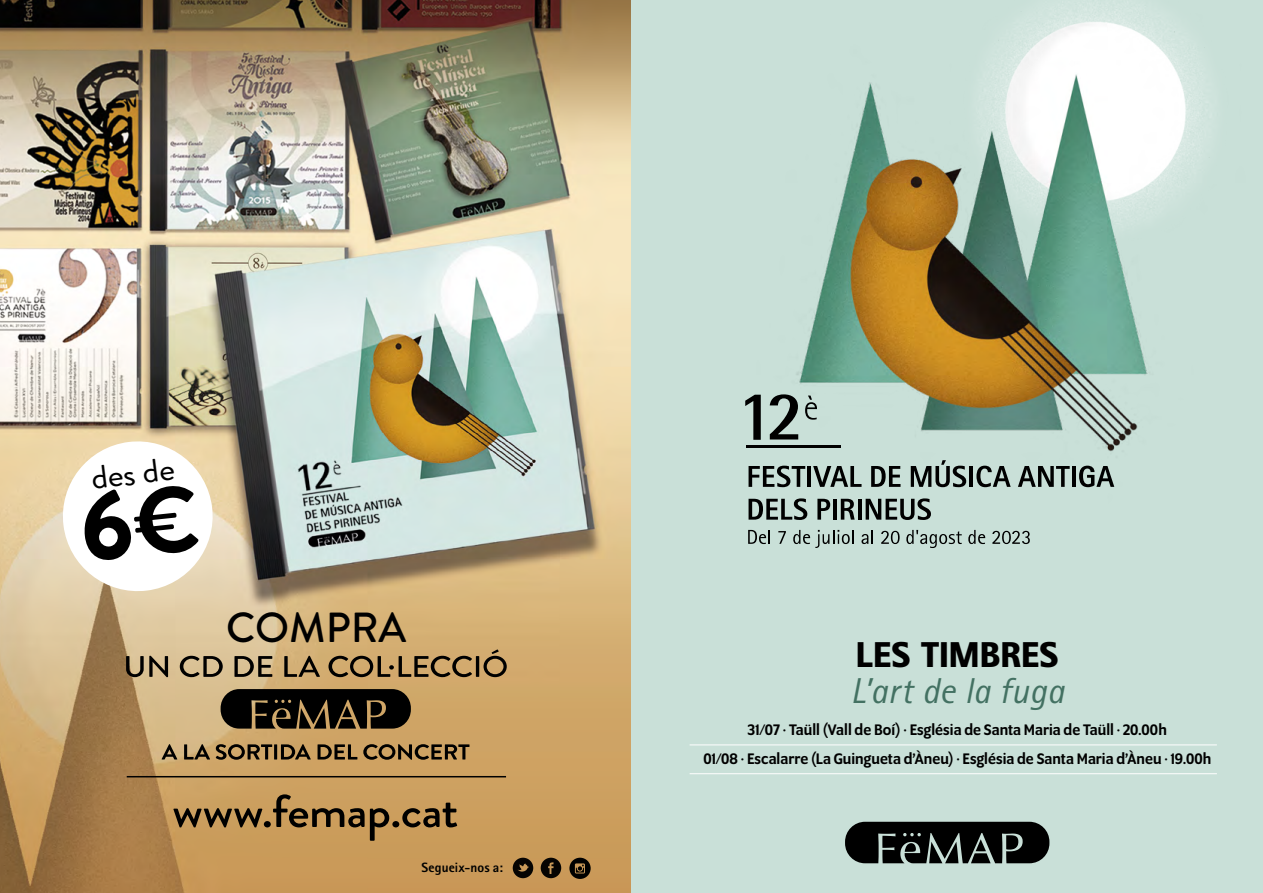
<style>
.page{position:relative;width:1263px;height:893px;background:#fff}
.page>*{position:absolute;margin:0;border:0;box-sizing:border-box;transform-origin:0 0}
.t1{font:500 42px "Brandon Grotesque";color:#000}
.t2{font:italic 36px "Rotis II Sans Pro";letter-spacing:.01em;color:#437162}
.t3{font:900 36px "Rotis II Sans Pro";letter-spacing:-.005em;color:#000}
.t4{font:32.4px "Brandon Grotesque";color:#000;scale:1.09 1}
.t5{font:500 16.5px/29px "Program OT";letter-spacing:.005em;color:#000;text-align:center}
.t6{font:700 13.5px "Rotis II Sans Pro";letter-spacing:.01em;color:#000}
</style>
<div class="page">
<img style="left:0;top:0;width:631px;height:893px">
<hr style="left:127px;top:776px;width:379px;height:1px;background:#000">
<svg style="left:173px;top:794px;width:284px;height:47px;background:#a47f4b"></svg>
<svg style="left:126px;top:649px;width:381px;height:28px;background:#a38960"></svg>
<svg style="left:162px;top:744px;width:307px;height:16px;background:#7f6640"></svg>
<svg style="left:221px;top:689px;width:190px;height:40px;background:#251e13"></svg>
<div style="left:631px;top:0;width:632px;height:893px;background:#c9e0d8"></div>
<img style="left:754px;top:0;width:458px;height:509px">
<svg style="left:745px;top:395px;width:16px;height:45px"></svg>
<svg style="left:770px;top:394px;width:28px;height:45px"></svg>
<svg style="left:805px;top:396px;width:12px;height:24px"></svg>
<svg style="left:748px;top:466px;width:57px;height:21px"></svg>
<hr style="left:808px;top:466px;width:3px;height:21px;background:#000">
<svg style="left:813px;top:466px;width:48px;height:21px"></svg>
<svg style="left:871px;top:466px;width:29px;height:21px"></svg>
<svg style="left:911px;top:460px;width:55px;height:27px"></svg>
<hr style="left:969px;top:466px;width:4px;height:21px;background:#000">
<svg style="left:976px;top:466px;width:35px;height:21px"></svg>
<svg style="left:1018px;top:466px;width:52px;height:21px"></svg>
<hr style="left:1072px;top:466px;width:4px;height:21px;background:#000">
<svg style="left:1079px;top:466px;width:35px;height:21px"></svg>
<svg style="left:748px;top:498px;width:59px;height:22px"></svg>
<svg style="left:817px;top:499px;width:13px;height:21px"></svg>
<hr style="left:833px;top:499px;width:3px;height:21px;background:#000">
<svg style="left:841px;top:499px;width:14px;height:21px"></svg>
<hr style="left:858px;top:499px;width:3px;height:21px;background:#000">
<svg style="left:866px;top:498px;width:65px;height:22px"></svg>
<svg style="left:748px;top:530px;width:22px;height:14px"></svg>
<svg style="left:778px;top:531px;width:8px;height:13px"></svg>
<svg style="left:793px;top:530px;width:61px;height:18px"></svg>
<svg style="left:861px;top:530px;width:12px;height:14px"></svg>
<svg style="left:881px;top:531px;width:18px;height:13px"></svg>
<svg style="left:906px;top:530px;width:56px;height:18px"></svg>
<svg style="left:968px;top:530px;width:17px;height:14px"></svg>
<svg style="left:992px;top:531px;width:38px;height:13px"></svg>
<hr style="left:746px;top:445px;width:95px;height:3px;background:#000">
<svg style="left:541px;top:858px;width:20px;height:20px"></svg>
<svg style="left:513px;top:858px;width:20px;height:20px"></svg>
<svg style="left:569px;top:858px;width:22px;height:21px"></svg>
<svg style="left:575px;top:863px;width:10px;height:10px"></svg>
<svg style="left:58px;top:437px;width:159px;height:159px"></svg>
<svg style="left:571px;top:0;width:60px;height:36px;background:#9f7d4d"></svg>
<hr style="left:690px;top:744px;width:527px;height:1px;background:#fff">
<hr style="left:690px;top:773px;width:527px;height:1px;background:#fff">
<svg style="left:845px;top:822px;width:204px;height:41px;background:#212524"></svg>
<h3 class="t4" style="left:88px;top:456px;width:79px;rotate:-7deg">des de</h3>
<h1 class="t1" style="left:226px;top:599px;width:182px">COMPRA</h1>
<p class="t6" style="left:421px;top:860px;width:83px">Segueix-nos a:</p>
<h2 class="t3" style="left:856px;top:634px;width:205px">LES TIMBRES</h2>
<h2 class="t2" style="left:851px;top:671px;width:215px">L’art de la fuga</h2>
<p class="t5" style="left:703px;top:715px;width:509px">31/07 · Taüll (Vall de Boí) · Església de Santa Maria de Taüll · 20.00h<br>01/08 · Escalarre (La Guingueta d’Àneu) · Església de Santa Maria d’Àneu · 19.00h</p>
</div>
